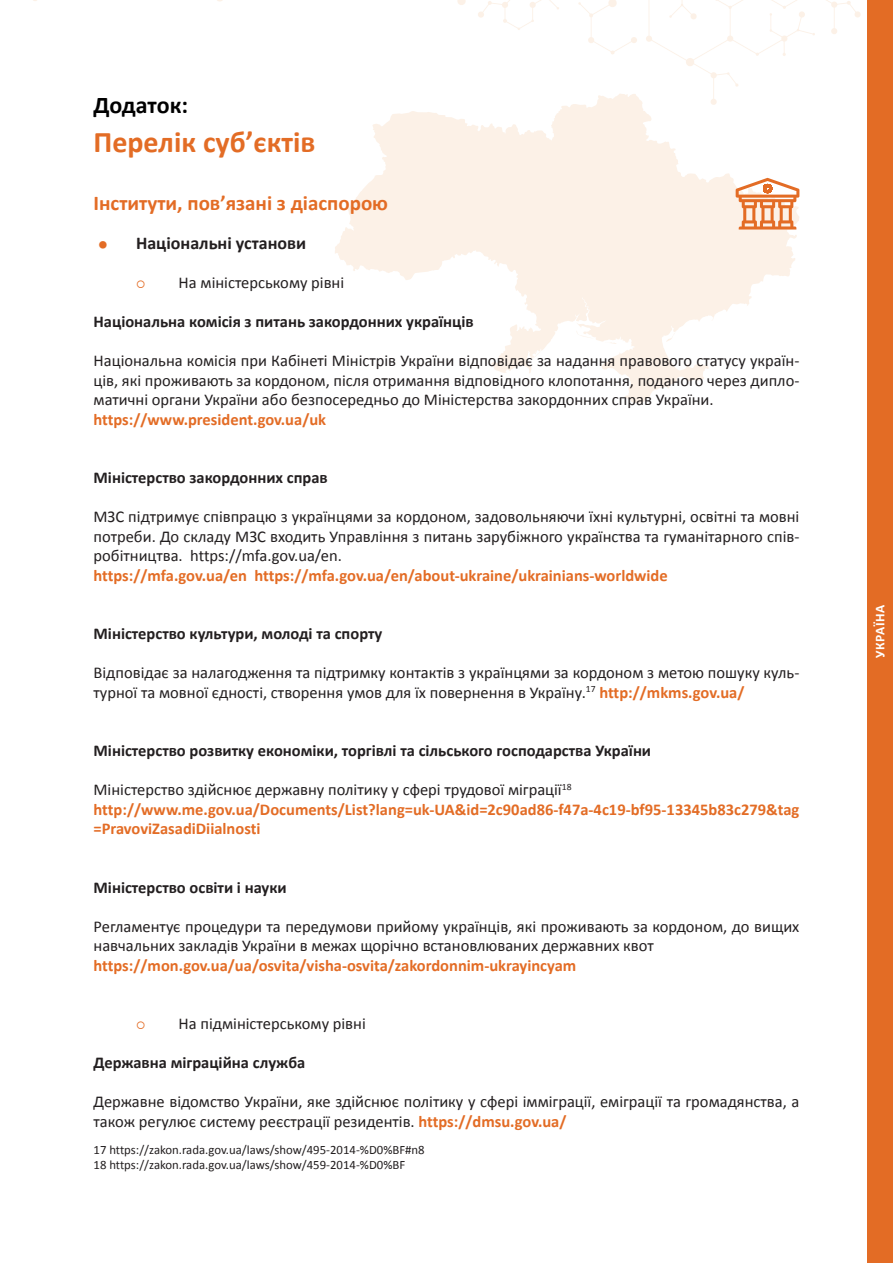
<style>
.page{position:relative;width:893px;height:1263px;background:#fff}
.page>*{position:absolute;margin:0;border:0;box-sizing:border-box;transform-origin:0 0}
.t1{font:700 30px "Calibri";color:#e36c25}
.t2{font:700 24px "Calibri";letter-spacing:-.005em;color:#000}
.Numbered_List{font:700 21px "Calibri";color:#e36c25}
.t3{font:700 18px "Calibri";color:#231f20}
.No_Spacing{font:16.5px/19.5px "Calibri";color:#231f20}
.No_Spacing-2{font:700 16.5px/19.5px "Calibri";color:#e36c25}
.No_Spacing-3{font:700 16.5px "Calibri";color:#231f20}
.t4{font:700 13.5px "Calibri";letter-spacing:.04em;color:#fff}
.Footnote{font:12.75px "Calibri";color:#231f20}
.s1{color:#e36c25}
.s2{font-weight:700;color:#e36c25}
</style>
<div class="page">
<div style="left:867px;top:0;width:26px;height:1263px;background:#e36c25"></div>
<svg style="left:578px;top:0;width:59px;height:55px"></svg>
<svg style="left:457px;top:0;width:102px;height:30px"></svg>
<svg style="left:646px;top:0;width:215px;height:94px"></svg>
<svg style="left:335px;top:94px;width:462px;height:310px;fill:#fcf1e7"></svg>
<svg style="left:736px;top:178px;width:63px;height:52px"></svg>
<p class="t2" style="left:94px;top:90px;width:96px">Додаток:</p>
<p class="t1" style="left:94px;top:123px;width:223px">Перелік суб’єктів</p>
<p class="Numbered_List" style="left:94px;top:190px;width:296px">Інститути, пов’язані з діаспорою</p>
<p class="t3" style="left:94px;top:232px;width:214px"><span class="s1">•</span> Національні установи</p>
<p class="No_Spacing" style="left:179px;top:272px;width:167px">На міністерському рівні</p>
<p class="No_Spacing-3" style="left:94px;top:311px;width:382px">Національна комісія з питань закордонних українців</p>
<p class="No_Spacing" style="left:94px;top:350px;width:707px;text-align:justify">Національна комісія при Кабінеті Міністрів України відповідає за надання правового статусу україн&shy;ців, які проживають за кордоном, після отримання відповідного клопотання, поданого через дипло&shy;матичні органи України або безпосередньо до Міністерства закордонних справ України.</p>
<p class="No_Spacing-2" style="left:94px;top:408px;width:234px">https://www.president.gov.ua/uk</p>
<p class="No_Spacing-3" style="left:94px;top:467px;width:236px">Міністерство закордонних справ</p>
<p class="No_Spacing" style="left:94px;top:506px;width:707px;text-align:justify">МЗС підтримує співпрацю з українцями за кордоном, задовольняючи їхні культурні, освітні та мовні потреби. До складу МЗС входить Управління з питань зарубіжного українства та гуманітарного спів&shy;робітництва. https://mfa.gov.ua/en.</p>
<p class="No_Spacing-2" style="left:94px;top:564px;width:576px">https://mfa.gov.ua/en https://mfa.gov.ua/en/about-ukraine/ukrainians-worldwide</p>
<p class="No_Spacing-3" style="left:94px;top:623px;width:290px">Міністерство культури, молоді та спорту</p>
<p class="No_Spacing" style="left:94px;top:662px;width:707px">Відповідає за налагодження та підтримку контактів з українцями за кордоном з метою пошуку куль&shy;турної та мовної єдності, створення умов для їх повернення в Україну.<sup>17</sup> <span class="s2">http://mkms.gov.ua/</span></p>
<p class="No_Spacing-3" style="left:94px;top:740px;width:559px">Міністерство розвитку економіки, торгівлі та сільського господарства України</p>
<p class="No_Spacing" style="left:94px;top:779px;width:479px">Міністерство здійснює державну політику у сфері трудової міграції<sup>18</sup></p>
<p class="No_Spacing-2" style="left:94px;top:798px;width:707px">http://www.me.gov.ua/Documents/List?lang=uk-UA&amp;id=2c90ad86-f47a-4c19-bf95-13345b83c279&amp;tag =PravoviZasadiDiialnosti</p>
<p class="No_Spacing-3" style="left:94px;top:877px;width:195px">Міністерство освіти і науки</p>
<p class="No_Spacing" style="left:94px;top:915px;width:707px">Регламентує процедури та передумови прийому українців, які проживають за кордоном, до вищих навчальних закладів України в межах щорічно встановлюваних державних квот</p>
<p class="No_Spacing-2" style="left:94px;top:954px;width:484px">https://mon.gov.ua/ua/osvita/visha-osvita/zakordonnim-ukrayincyam</p>
<p class="No_Spacing" style="left:179px;top:1013px;width:189px">На підміністерському рівні</p>
<p class="No_Spacing-3" style="left:94px;top:1052px;width:213px">Державна міграційна служба</p>
<p class="No_Spacing" style="left:94px;top:1091px;width:707px">Державне відомство України, яке здійснює політику у сфері імміграції, еміграції та громадянства, а також регулює систему реєстрації резидентів. <span class="s2">https://dmsu.gov.ua/</span></p>
<p class="Footnote" style="left:94px;top:1142px;width:333px">17 https://zakon.rada.gov.ua/laws/show/495-2014-%D0%BF#n8</p>
<p class="Footnote" style="left:94px;top:1157px;width:313px">18 https://zakon.rada.gov.ua/laws/show/459-2014-%D0%BF</p>
<p class="t4" style="left:871px;top:658px;width:55px;rotate:-90deg">УКРАЇНА</p>
</div>
